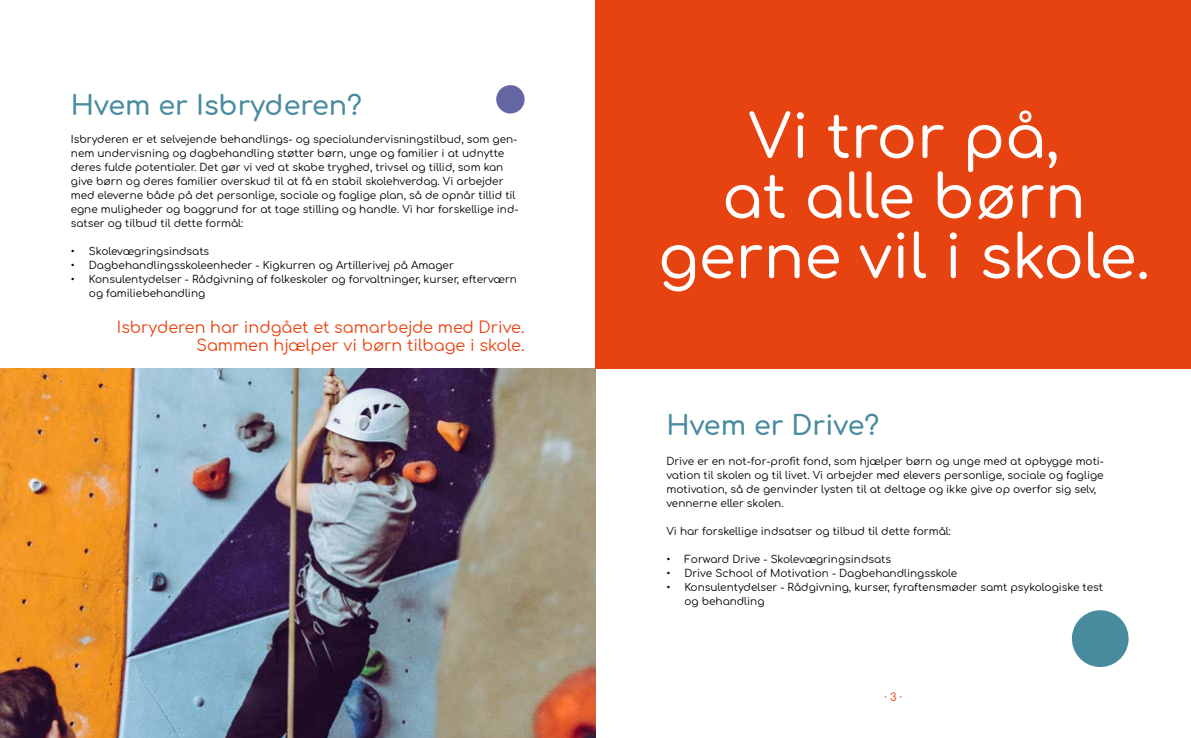
<style>
.page{position:relative;width:1191px;height:738px;background:#fff}
.page>*{position:absolute;margin:0;border:0;box-sizing:border-box;transform-origin:0 0}
.t1{font:500 60px/60px "Comfortaa";color:#fff;text-align:center}
.t2{font:600 27px "Comfortaa";color:#488a9e}
.t3{font:16px/18px "Comfortaa";color:#e74310;text-align:right}
.t4{font:500 11px "Comfortaa";color:#e74310}
.t5{font:10.5px/14px "Comfortaa";color:#000}
</style>
<div class="page">
<img style="left:0;top:368px;width:595px;height:369px">
<div style="left:595px;top:0;width:596px;height:368px;background:#e74310"></div>
<svg style="left:1071px;top:610px;width:58px;height:57px"></svg>
<svg style="left:496px;top:85px;width:29px;height:29px"></svg>
<h2 class="t2" style="left:71px;top:80px;width:293px">Hvem er Isbryderen?</h2>
<p class="t5" style="left:71px;top:130px;width:449px">Isbryderen er et selvejende behandlings- og specialundervisningstilbud, som gen&shy;nem undervisning og dagbehandling støtter børn, unge og familier i at udnytte deres fulde potentialer. Det gør vi ved at skabe tryghed, trivsel og tillid, som kan give børn og deres familier overskud til at få en stabil skolehverdag. Vi arbejder med eleverne både på det personlige, sociale og faglige plan, så de opnår tillid til egne muligheder og baggrund for at tage stilling og handle. Vi har forskellige ind&shy;satser og tilbud til dette formål:</p>
<p class="t5" style="left:71px;top:242px;width:140px">• Skolevægringsindsats</p>
<p class="t5" style="left:71px;top:256px;width:384px">• Dagbehandlingsskoleenheder - Kigkurren og Artillerivej på Amager</p>
<p class="t5" style="left:89px;top:270px;width:430px;text-indent:-18px">• Konsulentydelser - Rådgivning af folkeskoler og forvaltninger, kurser, efterværn og familiebehandling</p>
<h3 class="t3" style="left:117px;top:316px;width:409px">Isbryderen har indgået et samarbejde med Drive.<br>Sammen hjælper vi børn tilbage i skole.</h3>
<h1 class="t1" style="left:658px;top:99px;width:493px">Vi tror på,<br>at alle børn gerne vil i skole.</h1>
<h2 class="t2" style="left:666px;top:401px;width:214px">Hvem er Drive?</h2>
<p class="t5" style="left:666px;top:453px;width:439px">Drive er en not-for-profit fond, som hjælper børn og unge med at opbygge moti&shy;vation til skolen og til livet. Vi arbejder med elevers personlige, sociale og faglige motivation, så de genvinder lysten til at deltage og ikke give op overfor sig selv, vennerne eller skolen.</p>
<p class="t5" style="left:666px;top:523px;width:286px">Vi har forskellige indsatser og tilbud til dette formål:</p>
<p class="t5" style="left:666px;top:551px;width:226px">• Forward Drive - Skolevægringsindsats</p>
<p class="t5" style="left:666px;top:565px;width:292px">• Drive School of Motivation - Dagbehandlingsskole</p>
<p class="t5" style="left:684px;top:579px;width:420px;text-indent:-18px">• Konsulentydelser - Rådgivning, kurser, fyraftensmøder samt psykologiske test og behandling</p>
<p class="t4" style="left:884px;top:686px;width:19px">· 3 ·</p>
</div>
